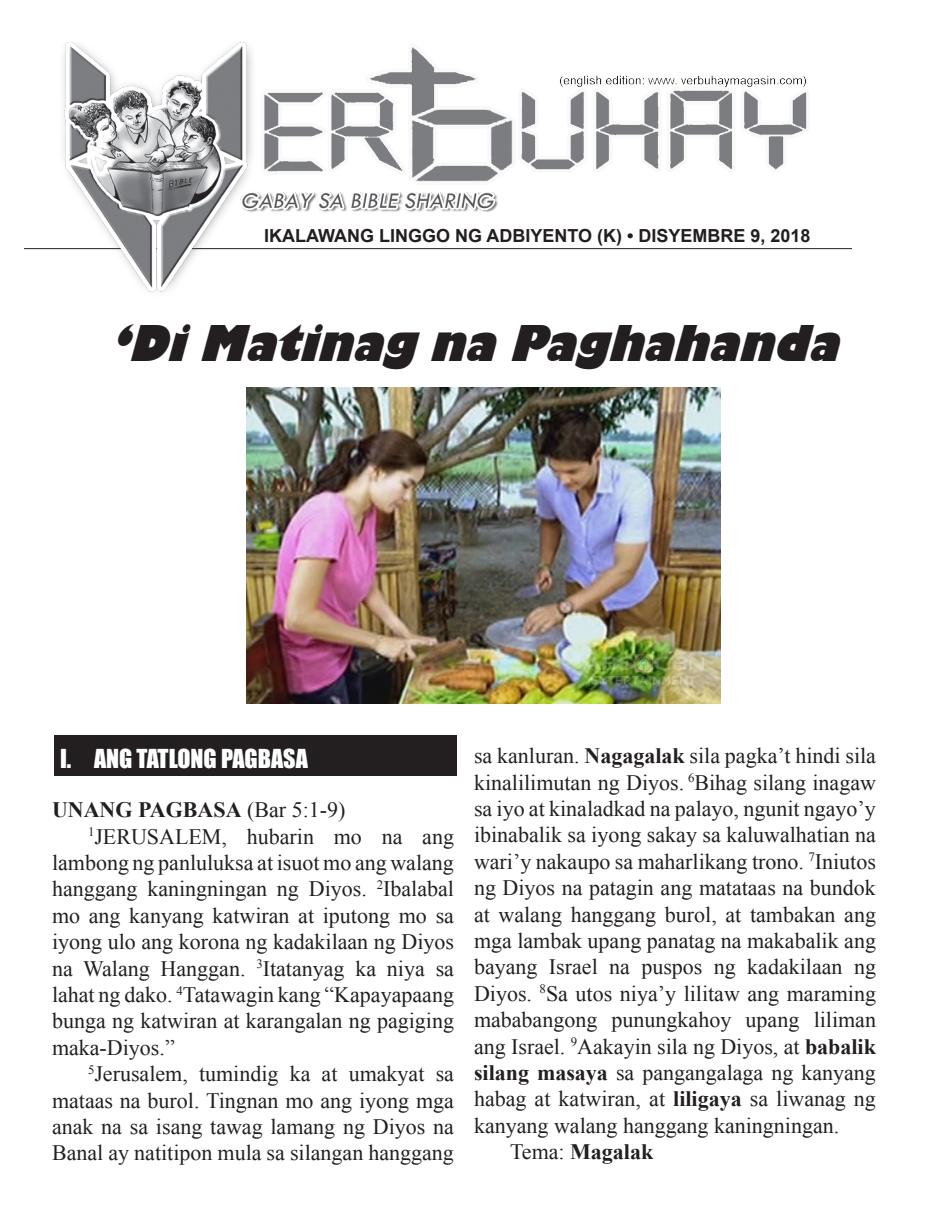
<style>
.page{position:relative;width:936px;height:1224px;background:#fff}
.page>*{position:absolute;margin:0;border:0;box-sizing:border-box;transform-origin:0 0}
.headline{font:italic 800 48px "Gill Sans";color:#231f20;scale:.9 1}
.t1{font:24px "Impact";color:#fff}
.t2{font:22px/26.4px "Times New Roman";color:#231f20;text-align:justify}
.t3{font:700 22px "Times New Roman";color:#231f20}
.liturgical_celebrati{font:700 18px "Arial";color:#231f20}
.s1{font-weight:400}
.s2{font-weight:700}
</style>
<div class="page">
<hr style="left:24px;top:248px;width:828px;height:1px;background:#231f20">
<div style="left:54px;top:735px;width:402px;height:41px;background:#231f20"></div>
<img style="left:52px;top:42px;width:800px;height:250px">
<img style="left:247px;top:388px;width:474px;height:316px">
<p class="liturgical_celebrati" style="left:264px;top:223px;width:548px">IKALAWANG LINGGO NG ADBIYENTO (K) • DISYEMBRE 9, 2018</p>
<p class="headline" style="left:110px;top:313px;width:830px">‘DiMatinagnaPaghahanda</p>
<p class="t1" style="left:60px;top:740px;width:249px">I. ANG TATLONG PAGBASA</p>
<p class="t3" style="left:52px;top:795px;width:295px">UNANG PAGBASA <span class="s1">(Bar 5:1-9)</span></p>
<p class="t2" style="left:52px;top:823px;width:404px;text-indent:36px"><sup>1</sup>JERUSALEM, hubarin mo na ang lambong ng panluluksa at isuot mo ang walang hanggang kaningningan ng Diyos. <sup>2</sup>Ibalabal mo ang kanyang katwiran at iputong mo sa iyong ulo ang korona ng kadakilaan ng Diyos na Walang Hanggan. <sup>3</sup>Itatanyag ka niya sa lahat ng dako. <sup>4</sup>Tatawagin kang “Kapayapaang bunga ng katwiran at karangalan ng pagiging maka-Diyos.”</p>
<p class="t2" style="left:52px;top:1060px;width:404px;text-indent:36px"><sup>5</sup>Jerusalem, tumindig ka at umakyat sa mataas na burol. Tingnan mo ang iyong mga anak na sa isang tawag lamang ng Diyos na Banal ay natitipon mula sa silangan hanggang</p>
<p class="t2" style="left:474px;top:742px;width:404px">sa kanluran. <span class="s2">Nagagalak</span> sila pagka’t hindi sila kinalilimutan ng Diyos. <sup>6</sup>Bihag silang inagaw sa iyo at kinaladkad na palayo, ngunit ngayo’y ibinabalik sa iyong sakay sa kaluwalhatian na wari’y nakaupo sa maharlikang trono. <sup>7</sup>Iniutos ng Diyos na patagin ang matataas na bundok at walang hanggang burol, at tambakan ang mga lambak upang panatag na makabalik ang bayang Israel na puspos ng kadakilaan ng Diyos. <sup>8</sup>Sa utos niya’y lilitaw ang maraming mababangong punungkahoy upang liliman ang Israel. <sup>9</sup>Aakayin sila ng Diyos, at <span class="s2">babalik silang masaya</span> sa pangangalaga ng kanyang habag at katwiran, at <span class="s2">liligaya</span> sa liwanag ng kanyang walang hanggang kaningningan.</p>
<p class="t3" style="left:510px;top:1137px;width:145px"><span class="s1">Tema:</span> Magalak</p>
</div>
